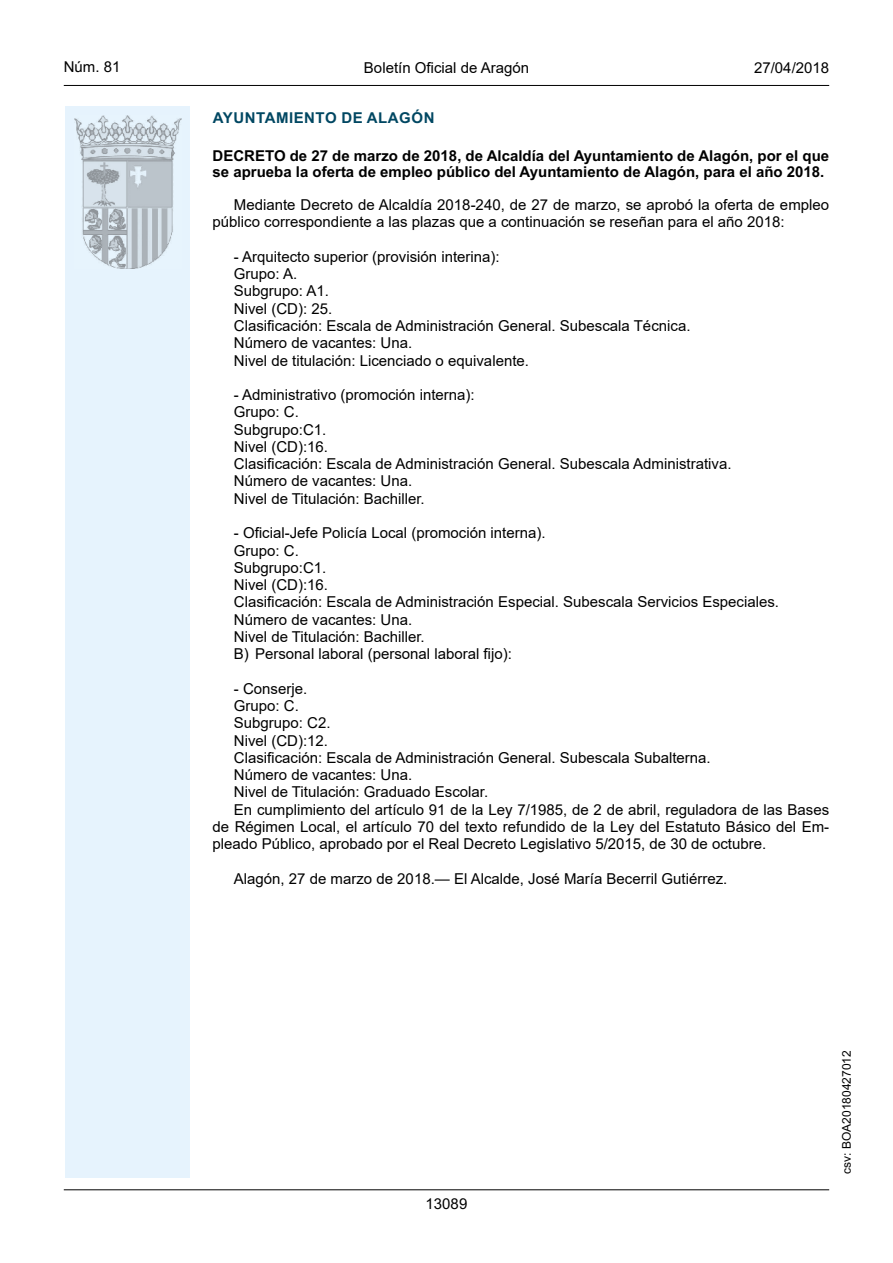
<style>
.page{position:relative;width:893px;height:1263px;background:#fff}
.page>*{position:absolute;margin:0;border:0;box-sizing:border-box;transform-origin:0 0}
.inicio_de_parrafo{font:15px/17.2px "Arial";color:#000}
.Titulo_text{font:700 15px/16.5px "Arial";color:#000}
.Sangrado_01{font:15px "Arial";color:#000}
.estilo_head-c{font:15px "Arial";color:#000}
.emisor_text{font:700 15px "Arial";letter-spacing:.035em;color:#004762}
.estilo_head-d{font:15px "Arial MT2";color:#000}
.estilo_head-i{font:15px "Arial MT2";color:#000}
.numero_pagina{font:15px "Arial MT2";color:#000}
.estilo_head-i-2{font:12px "Arial MT2";color:#000}
</style>
<div class="page">
<div style="left:65px;top:106px;width:125px;height:1072px;background:#e6f3fd"></div>
<img style="left:75px;top:115px;width:106px;height:153px">
<hr style="left:64px;top:85px;width:765px;height:1px;background:#000">
<hr style="left:64px;top:1189px;width:765px;height:1px;background:#000">
<p class="estilo_head-i" style="left:64px;top:57px;width:58px">Núm. 81</p>
<p class="estilo_head-c" style="left:364px;top:57px;width:167px">Boletín Oficial de Aragón</p>
<p class="estilo_head-d" style="left:754px;top:57px;width:77px">27/04/2018</p>
<p class="emisor_text" style="left:213px;top:107px;width:223px">AYUNTAMIENTO DE ALAGÓN</p>
<p class="Titulo_text" style="left:213px;top:147px;width:618px">DECRETO de 27 de marzo de 2018, de Alcaldía del Ayuntamiento de Alagón, por el que se aprueba la oferta de empleo público del Ayuntamiento de Alagón, para el año 2018.</p>
<p class="inicio_de_parrafo" style="left:213px;top:196px;width:618px;text-indent:21px">Mediante Decreto de Alcaldía 2018-240, de 27 de marzo, se aprobó la oferta de empleo público correspondiente a las plazas que a continuación se reseñan para el año 2018:</p>
<p class="inicio_de_parrafo" style="left:234px;top:248px;width:267px">- Arquitecto superior (provisión interina):</p>
<p class="inicio_de_parrafo" style="left:234px;top:265px;width:65px">Grupo: A.</p>
<p class="inicio_de_parrafo" style="left:234px;top:282px;width:97px">Subgrupo: A1.</p>
<p class="inicio_de_parrafo" style="left:234px;top:300px;width:100px">Nivel (CD): 25.</p>
<p class="inicio_de_parrafo" style="left:234px;top:317px;width:458px">Clasificación: Escala de Administración General. Subescala Técnica.</p>
<p class="inicio_de_parrafo" style="left:234px;top:334px;width:180px">Número de vacantes: Una.</p>
<p class="inicio_de_parrafo" style="left:234px;top:351px;width:297px">Nivel de titulación: Licenciado o equivalente.</p>
<p class="inicio_de_parrafo" style="left:234px;top:386px;width:242px">- Administrativo (promoción interna):</p>
<p class="inicio_de_parrafo" style="left:234px;top:403px;width:67px">Grupo: C.</p>
<p class="inicio_de_parrafo" style="left:234px;top:421px;width:94px">Subgrupo:C1.</p>
<p class="inicio_de_parrafo" style="left:234px;top:438px;width:96px">Nivel (CD):16.</p>
<p class="inicio_de_parrafo" style="left:234px;top:455px;width:499px">Clasificación: Escala de Administración General. Subescala Administrativa.</p>
<p class="inicio_de_parrafo" style="left:234px;top:472px;width:180px">Número de vacantes: Una.</p>
<p class="inicio_de_parrafo" style="left:234px;top:490px;width:192px">Nivel de Titulación: Bachiller.</p>
<p class="inicio_de_parrafo" style="left:234px;top:524px;width:313px">- Oficial-Jefe Policía Local (promoción interna).</p>
<p class="inicio_de_parrafo" style="left:234px;top:542px;width:67px">Grupo: C.</p>
<p class="inicio_de_parrafo" style="left:234px;top:559px;width:94px">Subgrupo:C1.</p>
<p class="inicio_de_parrafo" style="left:234px;top:576px;width:96px">Nivel (CD):16.</p>
<p class="inicio_de_parrafo" style="left:234px;top:593px;width:547px">Clasificación: Escala de Administración Especial. Subescala Servicios Especiales.</p>
<p class="inicio_de_parrafo" style="left:234px;top:611px;width:180px">Número de vacantes: Una.</p>
<p class="inicio_de_parrafo" style="left:234px;top:628px;width:192px">Nivel de Titulación: Bachiller.</p>
<p class="Sangrado_01" style="left:234px;top:644px;width:280px">B) Personal laboral (personal laboral fijo):</p>
<p class="inicio_de_parrafo" style="left:234px;top:680px;width:75px">- Conserje.</p>
<p class="inicio_de_parrafo" style="left:234px;top:697px;width:67px">Grupo: C.</p>
<p class="inicio_de_parrafo" style="left:234px;top:714px;width:98px">Subgrupo: C2.</p>
<p class="inicio_de_parrafo" style="left:234px;top:732px;width:96px">Nivel (CD):12.</p>
<p class="inicio_de_parrafo" style="left:234px;top:749px;width:478px">Clasificación: Escala de Administración General. Subescala Subalterna.</p>
<p class="inicio_de_parrafo" style="left:234px;top:766px;width:180px">Número de vacantes: Una.</p>
<p class="inicio_de_parrafo" style="left:234px;top:783px;width:256px">Nivel de Titulación: Graduado Escolar.</p>
<p class="inicio_de_parrafo" style="left:213px;top:801px;width:618px;text-align:justify;text-indent:21px">En cumplimiento del artículo 91 de la Ley 7/1985, de 2 de abril, reguladora de las Bases de Régimen Local, el artículo 70 del texto refundido de la Ley del Estatuto Básico del Em&shy;pleado Público, aprobado por el Real Decreto Legislativo 5/2015, de 30 de octubre.</p>
<p class="inicio_de_parrafo" style="left:234px;top:870px;width:495px">Alagón, 27 de marzo de 2018.— El Alcalde, José María Becerril Gutiérrez.</p>
<p class="numero_pagina" style="left:426px;top:1193px;width:43px">13089</p>
<p class="estilo_head-i-2" style="left:838px;top:1174px;width:125px;rotate:-90deg">csv: BOA20180427012</p>
</div>
